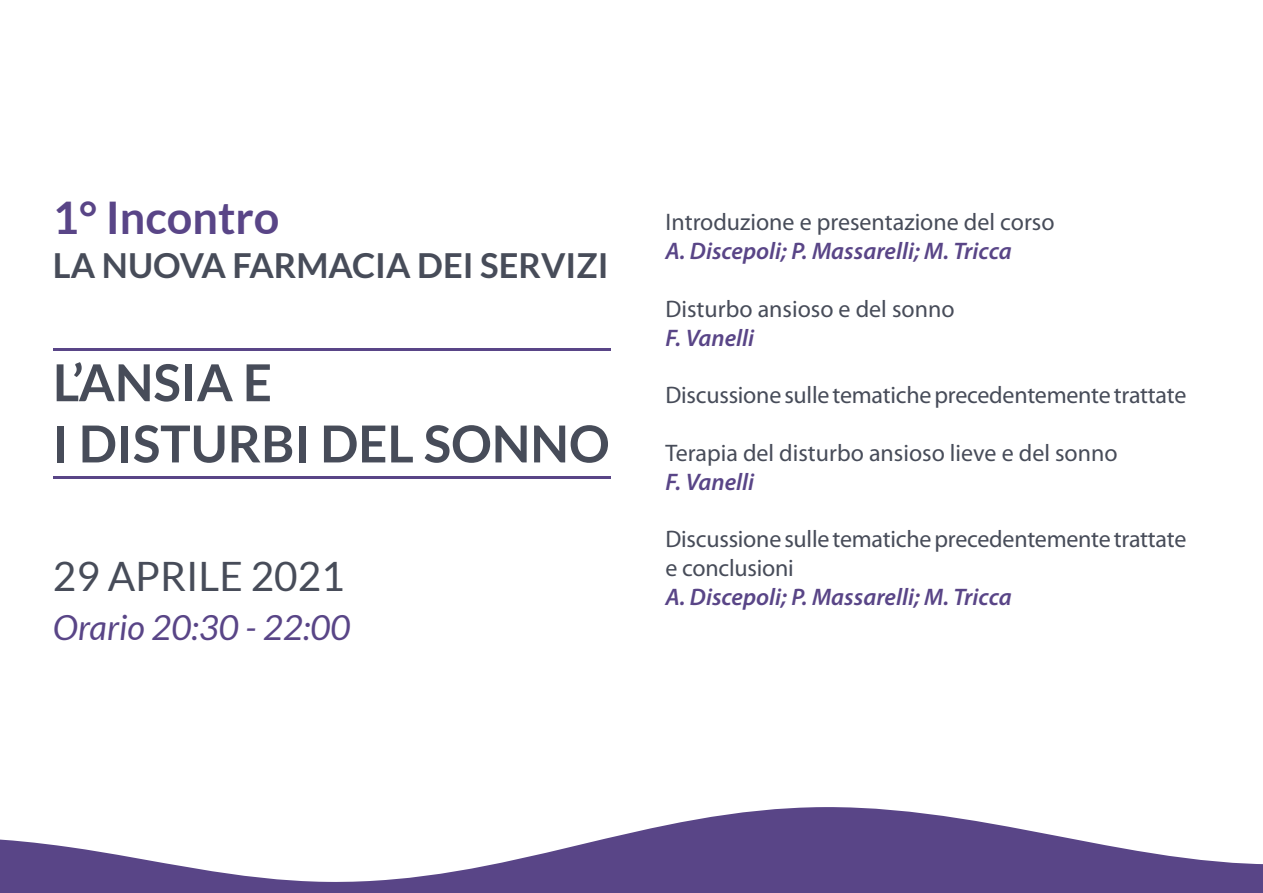
<style>
.page{position:relative;width:1263px;height:893px;background:#fff}
.page>*{position:absolute;margin:0;border:0;box-sizing:border-box;transform-origin:0 0}
.t1{font:700 51px/61.2px "Lato";color:#474c59}
.t2{font:700 45px "Lato";color:#594587}
.t3{font:40.5px "Lato";color:#474c59}
.t4{font:700 34.5px "Lato";color:#474c59}
.t5{font:italic 34.5px "Lato";color:#594587}
.t6{font:24px/28.8px "Myriad Pro";letter-spacing:-.01em;color:#474c59}
.t7{font:italic 600 24px "Myriad Pro";color:#594587}
</style>
<div class="page">
<hr style="left:53px;top:476px;width:557px;height:3px;background:#594587">
<svg style="left:0;top:807px;width:1263px;height:86px;fill:#594587"></svg>
<hr style="left:53px;top:349px;width:557px;height:2px;background:#594587">
<h2 class="t2" style="left:53px;top:192px;width:228px">1° Incontro</h2>
<h3 class="t4" style="left:53px;top:246px;width:557px">LA NUOVA FARMACIA DEI SERVIZI</h3>
<h1 class="t1" style="left:53px;top:351px;width:558px">L’ANSIA E<br>I DISTURBI DEL SONNO</h1>
<h3 class="t3" style="left:53px;top:554px;width:293px">29 APRILE 2021</h3>
<h3 class="t5" style="left:53px;top:608px;width:299px">Orario 20:30 - 22:00</h3>
<p class="t6" style="left:665px;top:208px;width:390px">Introduzione e presentazione del corso</p>
<p class="t7" style="left:665px;top:236px;width:348px">A. Discepoli; P. Massarelli; M. Tricca</p>
<p class="t6" style="left:665px;top:295px;width:291px">Disturbo ansioso e del sonno</p>
<p class="t7" style="left:665px;top:322px;width:90px">F. Vanelli</p>
<p class="t6" style="left:665px;top:381px;width:522px">Discussione sulle tematiche precedentemente trattate</p>
<p class="t6" style="left:665px;top:439px;width:454px">Terapia del disturbo ansioso lieve e del sonno</p>
<p class="t7" style="left:665px;top:466px;width:90px">F. Vanelli</p>
<p class="t6" style="left:665px;top:525px;width:522px">Discussione sulle tematiche precedentemente trattate e conclusioni</p>
<p class="t7" style="left:665px;top:581px;width:348px">A. Discepoli; P. Massarelli; M. Tricca</p>
</div>
